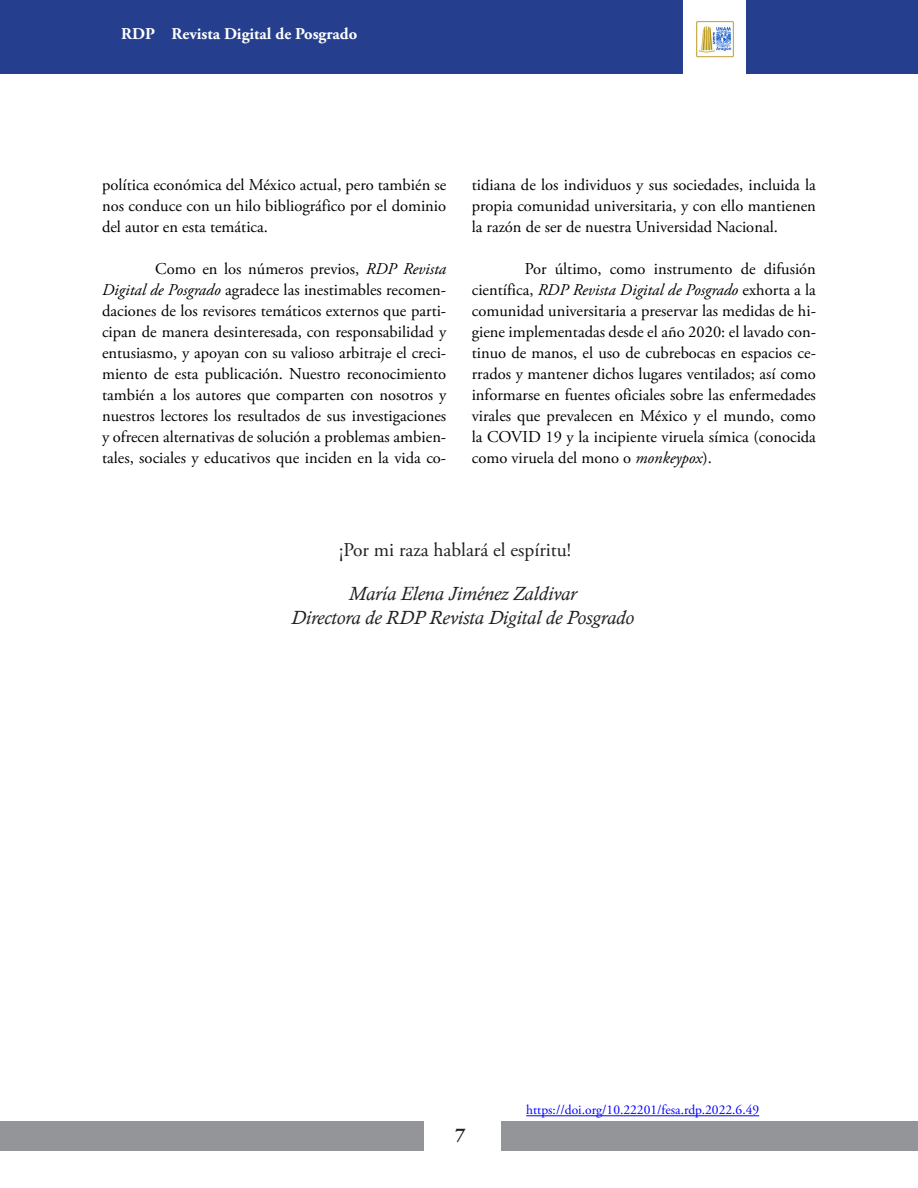
<style>
.page{position:relative;width:918px;height:1188px;background:#fff}
.page>*{position:absolute;margin:0;border:0;box-sizing:border-box;transform-origin:0 0}
.t1{font:italic 19.5px "Calisto";color:#231f20}
.t2{font:19.5px "Adobe Garamond Pro";color:#231f20}
.t3{font:700 19.5px "Adobe Garamond Pro";color:#231f20}
.Segundo_parrafo_NOTA{font:16.5px/21px "Adobe Garamond Pro";color:#000;text-align:justify}
.t4{font:700 16.5px "Adobe Garamond Pro";color:#fff}
.t5{font:13.5px "Adobe Garamond Pro";color:#00f}
.s1{font-style:italic}
</style>
<div class="page">
<div style="left:0;top:0;width:682px;height:73px;background:#253f8e"></div>
<div style="left:746px;top:0;width:172px;height:73px;background:#253f8e"></div>
<div style="left:0;top:1121px;width:424px;height:30px;background:#939598"></div>
<div style="left:501px;top:1121px;width:416px;height:30px;background:#939598"></div>
<img style="left:696px;top:21px;width:38px;height:37px">
<hr style="left:526px;top:1115px;width:233px;height:1px;background:#00f">
<p class="t4" style="left:121px;top:24px;width:238px">RDP Revista Digital de Posgrado</p>
<p class="Segundo_parrafo_NOTA" style="left:102px;top:175px;width:346px">política económica del México actual, pero también se nos conduce con un hilo bibliográfico por el dominio del autor en esta temática.</p>
<p class="Segundo_parrafo_NOTA" style="left:102px;top:259px;width:346px;text-indent:53px">Como en los números previos, <span class="s1">RDP Revista Digital de Posgrado</span> agradece las inestimables recomen&shy;daciones de los revisores temáticos externos que parti&shy;cipan de manera desinteresada, con responsabilidad y entusiasmo, y apoyan con su valioso arbitraje el creci&shy;miento de esta publicación. Nuestro reconocimiento también a los autores que comparten con nosotros y nuestros lectores los resultados de sus investigaciones y ofrecen alternativas de solución a problemas ambien&shy;tales, sociales y educativos que inciden en la vida co-</p>
<p class="Segundo_parrafo_NOTA" style="left:472px;top:175px;width:346px">tidiana de los individuos y sus sociedades, incluida la propia comunidad universitaria, y con ello mantienen la razón de ser de nuestra Universidad Nacional.</p>
<p class="Segundo_parrafo_NOTA" style="left:472px;top:259px;width:346px;text-indent:53px">Por último, como instrumento de difusión científica, <span class="s1">RDP Revista Digital de Posgrado</span> exhorta a la comunidad universitaria a preservar las medidas de hi&shy;giene implementadas desde el año 2020: el lavado con&shy;tinuo de manos, el uso de cubrebocas en espacios ce&shy;rrados y mantener dichos lugares ventilados; así como informarse en fuentes oficiales sobre las enfermedades virales que prevalecen en México y el mundo, como la COVID 19 y la incipiente viruela símica (conocida como viruela del mono o <span class="s1">monkeypox</span>).</p>
<p class="t2" style="left:339px;top:538px;width:234px">¡Por mi raza hablará el espíritu!</p>
<p class="t1" style="left:349px;top:582px;width:229px">María Elena Jiménez Zaldivar</p>
<p class="t1" style="left:292px;top:606px;width:344px">Directora de RDP Revista Digital de Posgrado</p>
<p class="t3" style="left:456px;top:1124px;width:12px">7</p>
<p class="t5" style="left:526px;top:1102px;width:235px">https://doi.org/10.22201/fesa.rdp.2022.6.49</p>
</div>
